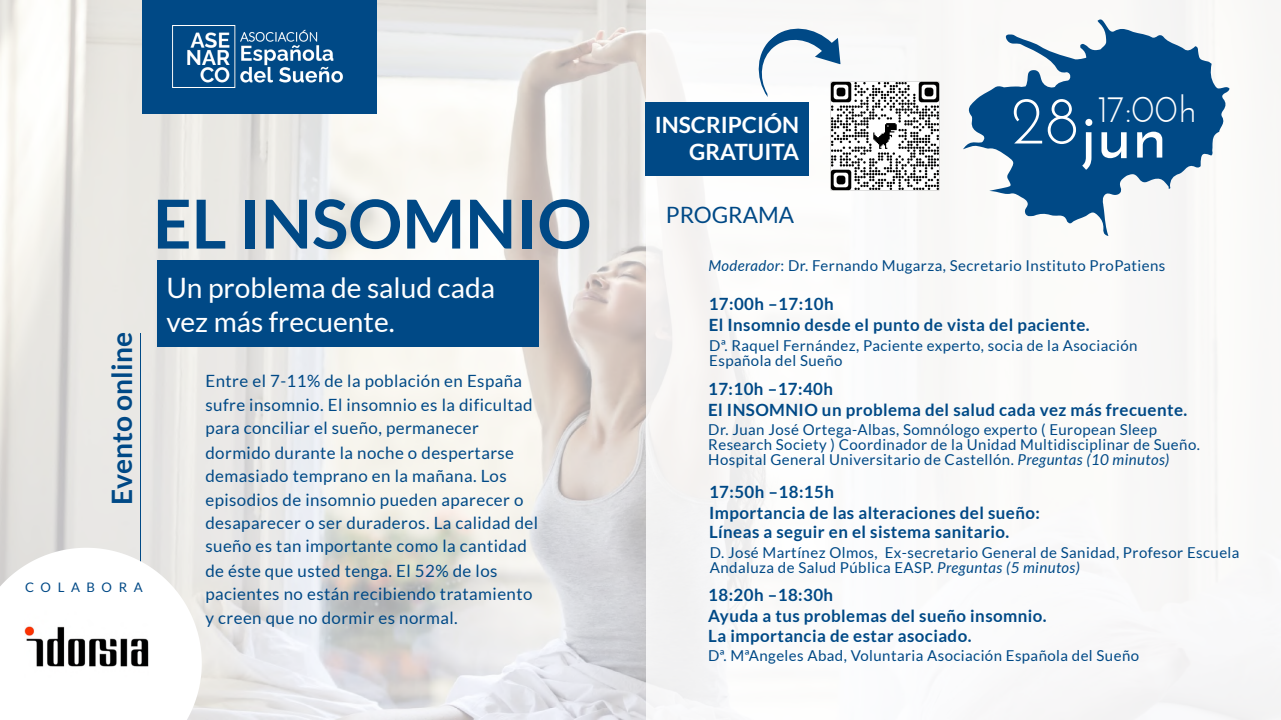
<style>
.page{position:relative;width:1281px;height:720px;background:#fff}
.page>*{position:absolute;margin:0;border:0;box-sizing:border-box;transform-origin:0 0}
.t1{font:700 67.5px "Lato";color:#004986}
.t2{font:700 67.5px "Josefin Sans";color:#fff}
.t3{font:37.5px "Josefin Sans";color:#fff}
.t4{font:28.12px/33.8px "Lato";color:#fff}
.t5{font:700 28.12px "Lato";color:#004986}
.t6{font:700 22.5px/27.2px "Lato";color:#fff;text-align:right}
.t7{font:22.5px "Lato";color:#004986}
.t8{font:16.88px/23.6px "Lato";letter-spacing:.025em;color:#004986}
.t9{font:700 16.88px/20.1px "Lato";letter-spacing:.025em;color:#004986}
.t10{font:15px/15px "Lato";letter-spacing:.03em;color:#004986}
.t11{font:13.12px "Lato";letter-spacing:.5em;color:#004986}
.s1{font-style:italic}
</style>
<div class="page">
<img style="left:0;top:0;width:646px;height:720px">
<hr style="left:140px;top:333px;width:1px;height:35px;background:#004986">
<hr style="left:140px;top:368px;width:1px;height:34px;background:#004986">
<hr style="left:140px;top:402px;width:1px;height:35px;background:#004986">
<hr style="left:140px;top:437px;width:1px;height:35px;background:#004986">
<hr style="left:140px;top:472px;width:1px;height:35px;background:#004986">
<hr style="left:140px;top:507px;width:1px;height:34px;background:#004986">
<hr style="left:140px;top:541px;width:1px;height:35px;background:#004986">
<div style="left:157px;top:261px;width:381px;height:86px;background:#004986"></div>
<svg style="left:963px;top:19px;width:266px;height:217px;fill:#004986"></svg>
<div style="left:142px;top:0;width:234px;height:113px;background:#004986"></div>
<img style="left:172px;top:25px;width:171px;height:63px">
<svg style="left:0;top:548px;width:202px;height:172px"></svg>
<img style="left:830px;top:81px;width:110px;height:110px">
<div style="left:645px;top:102px;width:163px;height:73px;background:#004986"></div>
<svg style="left:758px;top:28px;width:93px;height:85px"></svg>
<img style="left:25px;top:599px;width:124px;height:94px">
<h3 class="t5" style="left:104px;top:505px;width:174px;rotate:-90deg">Evento online</h3>
<p class="t11" style="left:25px;top:579px;width:119px">COLABORA</p>
<h1 class="t1" style="left:153px;top:182px;width:440px">EL INSOMNIO</h1>
<h3 class="t4" style="left:166px;top:271px;width:330px">Un problema de salud cada vez más frecuente.</h3>
<p class="t8" style="left:205px;top:369px;width:334px">Entre el 7-11% de la población en España sufre insomnio. El insomnio es la dificultad para conciliar el sueño, permanecer dormido durante la noche o despertarse demasiado temprano en la mañana. Los episodios de insomnio pueden aparecer o desaparecer o ser duraderos. La calidad del sueño es tan importante como la cantidad de éste que usted tenga. El 52% de los pacientes no están recibiendo tratamiento y creen que no dormir es normal.</p>
<h3 class="t6" style="left:654px;top:111px;width:146px">INSCRIPCIÓN<br>GRATUITA</h3>
<h3 class="t7" style="left:666px;top:201px;width:130px">PROGRAMA</h3>
<h2 class="t3" style="left:1097px;top:88px;width:100px">17:00h</h2>
<h1 class="t2" style="left:1010px;top:95px;width:156px"><sup>28</sup>jun</h1>
<p class="t10" style="left:708px;top:258px;width:458px"><span class="s1">Moderador</span>: Dr. Fernando Mugarza, Secretario Instituto ProPatiens</p>
<p class="t9" style="left:708px;top:294px;width:382px;line-height:20.6px">17:00h –17:10h<br>El Insomnio desde el punto de vista del paciente.</p>
<p class="t10" style="left:709px;top:337px;width:430px">Dª. Raquel Fernández, Paciente experto, socia de la Asociación<br>Española del Sueño</p>
<p class="t9" style="left:708px;top:378px;width:480px;line-height:20.6px">17:10h –17:40h<br>El INSOMNIO un problema del salud cada vez más frecuente.</p>
<p class="t10" style="left:708px;top:422px;width:493px">Dr. Juan José Ortega-Albas, Somnólogo experto ( European Sleep<br>Research Society ) Coordinador de la Unidad Multidisciplinar de Sueño.<br>Hospital General Universitario de Castellón. <span class="s1">Preguntas (10 minutos)</span></p>
<p class="t9" style="left:709px;top:481px;width:332px">17:50h –18:15h<br>Importancia de las alteraciones del sueño:<br>Líneas a seguir en el sistema sanitario.</p>
<p class="t10" style="left:709px;top:545px;width:531px">D. José Martínez Olmos, Ex-secretario General de Sanidad, Profesor Escuela<br>Andaluza de Salud Pública EASP. <span class="s1">Preguntas (5 minutos)</span></p>
<p class="t9" style="left:708px;top:585px;width:340px">18:20h –18:30h<br>Ayuda a tus problemas del sueño insomnio.<br>La importancia de estar asociado.</p>
<p class="t10" style="left:708px;top:648px;width:432px">Dª. MªAngeles Abad, Voluntaria Asociación Española del Sueño</p>
</div>
